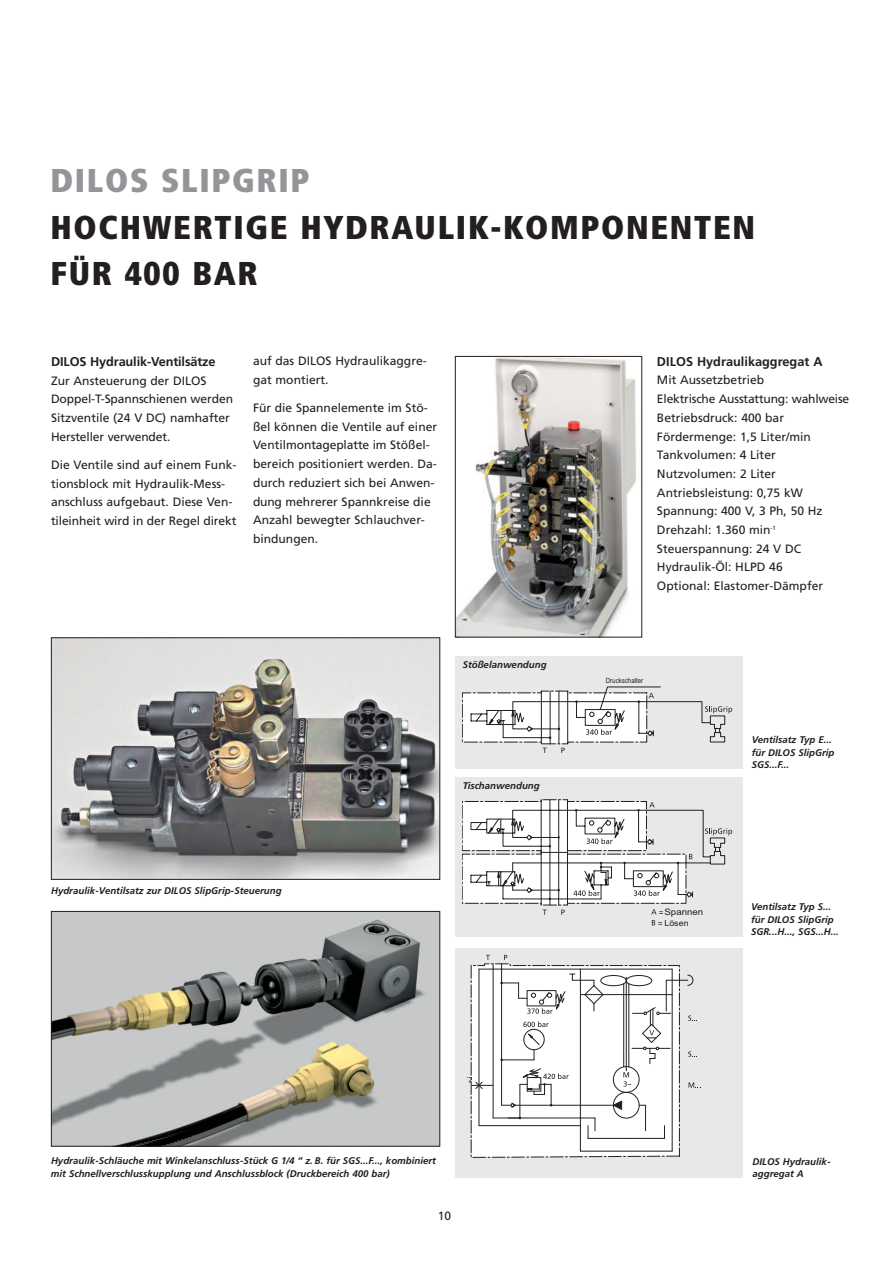
<style>
.page{position:relative;width:893px;height:1263px;background:#fff}
.page>*{position:absolute;margin:0;border:0;box-sizing:border-box;transform-origin:0 0}
.t1{font:900 condensed 33px/46.8px "Frutiger";letter-spacing:.05em;color:#231f20}
.t2{font:900 condensed 33px "Frutiger";letter-spacing:.05em;color:#939598}
.t3{font:700 12.75px "Frutiger";letter-spacing:-.01em;color:#231f20}
.t4{font:12.15px/18.8px "Frutiger";color:#231f20}
.t5{font:12px "Frutiger";color:#231f20}
.t6{font:italic 700 9.75px/12.8px "Frutiger";color:#231f20}
.t7{font:8.85px "Arial";color:#231f20;scale:1.09 1}
.t8{font:8.25px "Arial";color:#231f20;scale:1.07 1}
.t9{font:7.2px "Arial";color:#231f20;scale:.85 1}
</style>
<div class="page">
<img style="left:53px;top:639px;width:385px;height:239px">
<div style="left:51px;top:637px;width:389px;height:243px;border:1px solid #231f20"></div>
<div style="left:455px;top:656px;width:287px;height:112px;background:#e7e8e9"></div>
<div style="left:455px;top:778px;width:287px;height:159px;background:#e7e8e9"></div>
<svg style="left:462px;top:799px;width:270px;height:127px"></svg>
<svg style="left:462px;top:686px;width:270px;height:67px"></svg>
<div style="left:455px;top:948px;width:287px;height:229px;background:#e7e8e9"></div>
<svg style="left:468px;top:955px;width:233px;height:203px"></svg>
<img style="left:457px;top:358px;width:180px;height:277px">
<div style="left:455px;top:356px;width:187px;height:281px;border:1px solid #231f20"></div>
<img style="left:53px;top:913px;width:385px;height:231px">
<div style="left:51px;top:911px;width:389px;height:235px;border:1px solid #231f20"></div>
<h1 class="t2" style="left:50px;top:167px;width:260px">DILOS SLIPGRIP</h1>
<h1 class="t1" style="left:50px;top:206px;width:706px">HOCHWERTIGE HYDRAULIK-KOMPONENTEN<br>FÜR 400 BAR</h1>
<p class="t3" style="left:51px;top:356px;width:166px">DILOS Hydraulik-Ventilsätze</p>
<p class="t4" style="left:51px;top:372px;width:184px">Zur Ansteuerung der DILOS<br>Doppel-T-Spannschienen werden<br>Sitzventile (24 V DC) namhafter<br>Hersteller verwendet.</p>
<p class="t4" style="left:51px;top:456px;width:187px">Die Ventile sind auf einem Funk&shy;tionsblock mit Hydraulik-Mess&shy;anschluss aufgebaut. Diese Ven&shy;tileinheit wird in der Regel direkt</p>
<p class="t4" style="left:253px;top:352px;width:175px">auf das DILOS Hydraulikaggre&shy;gat montiert.</p>
<p class="t4" style="left:253px;top:399px;width:186px">Für die Spannelemente im Stö&shy;ßel können die Ventile auf einer<br>Ventilmontageplatte im Stößel&shy;bereich positioniert werden. Da&shy;durch reduziert sich bei Anwen&shy;dung mehrerer Spannkreise die<br>Anzahl bewegter Schlauchver&shy;bindungen.</p>
<p class="t6" style="left:51px;top:885px;width:232px">Hydraulik-Ventilsatz zur DILOS SlipGrip-Steuerung</p>
<p class="t6" style="left:463px;top:659px;width:85px">Stößelanwendung</p>
<p class="t6" style="left:463px;top:780px;width:79px">Tischanwendung</p>
<p class="t3" style="left:657px;top:356px;width:167px">DILOS Hydraulikaggregat A</p>
<p class="t4" style="left:657px;top:372px;width:194px">Mit Aussetzbetrieb<br>Elektrische Ausstattung: wahlweise<br>Betriebsdruck: 400 bar<br>Fördermenge: 1,5 Liter/min<br>Tankvolumen: 4 Liter<br>Nutzvolumen: 2 Liter<br>Antriebsleistung: 0,75 kW<br>Spannung: 400 V, 3 Ph, 50 Hz<br>Drehzahl: 1.360 min<sup>-1<br></sup>Steuerspannung: 24 V DC<br>Hydraulik-Öl: HLPD 46<br>Optional: Elastomer-Dämpfer</p>
<p class="t9" style="left:606px;top:676px;width:45px">Druckschalter</p>
<p class="t6" style="left:752px;top:734px;width:84px">Ventilsatz Typ E... für DILOS SlipGrip<br>SGS...F...</p>
<p class="t7" style="left:664px;top:906px;width:37px">Spannen</p>
<p class="t8" style="left:664px;top:917px;width:24px">Lösen</p>
<p class="t6" style="left:751px;top:901px;width:89px">Ventilsatz Typ S... für DILOS SlipGrip<br>SGR...H..., SGS...H...</p>
<p class="t6" style="left:51px;top:1155px;width:386px">Hydraulik-Schläuche mit Winkelanschluss-Stück G 1/4 “ z. B. für SGS...F..., kombiniert mit Schnellverschlusskupplung und Anschlussblock (Druckbereich 400 bar)</p>
<p class="t5" style="left:438px;top:1211px;width:15px">10</p>
<p class="t6" style="left:752px;top:1155px;width:80px">DILOS Hydraulik&shy;aggregat A</p>
</div>
